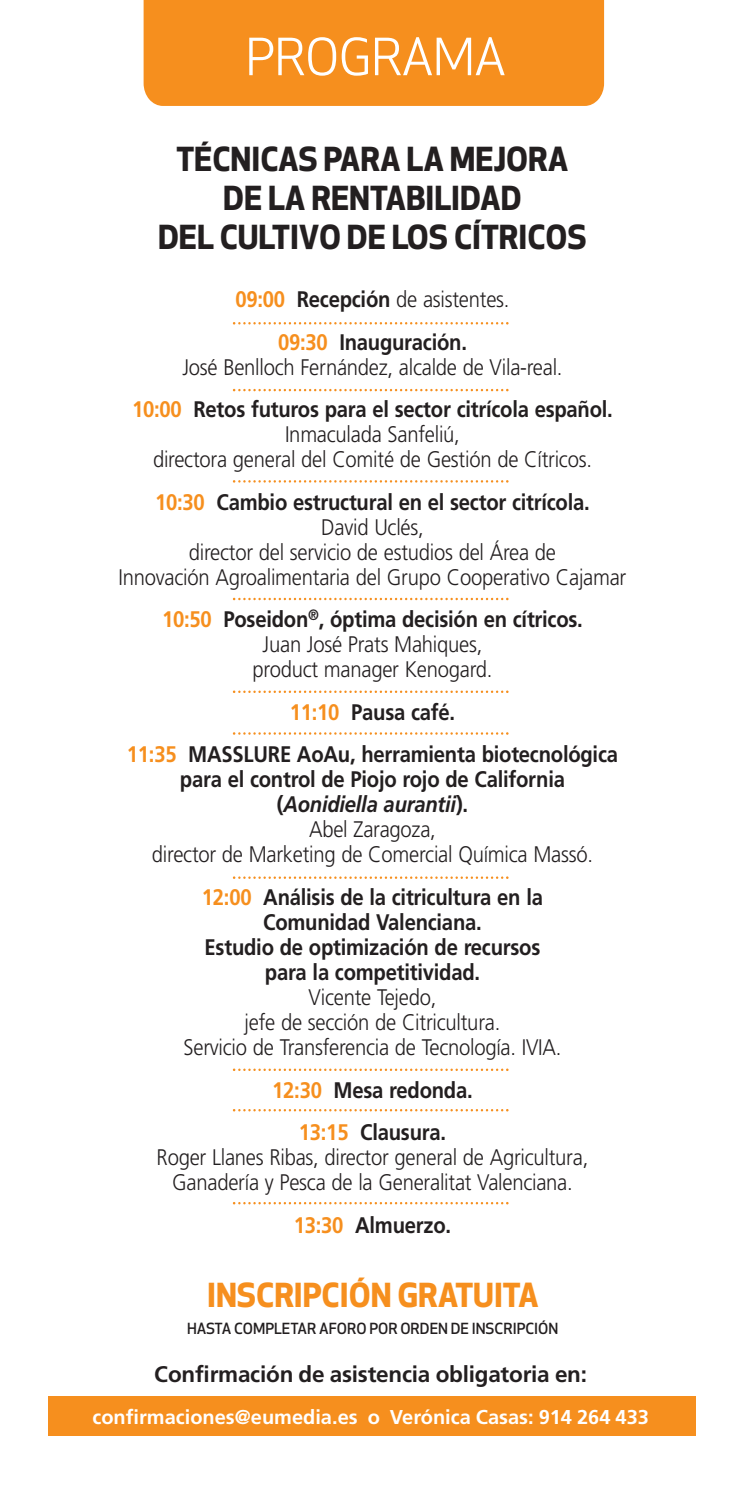
<style>
.page{position:relative;width:745px;height:1489px;background:#fff}
.page>*{position:absolute;margin:0;border:0;box-sizing:border-box;transform-origin:0 0}
.t1{font:50px "Apex New";letter-spacing:-.01em;color:#fff}
.t2{font:700 32.25px/38.8px "Apex New";color:#231f20;text-align:center}
.t3{font:700 32.25px "Apex New";color:#f68f1e}
.t4{font:300 22.5px/25px "Frutiger LT Std";letter-spacing:-.015em;color:#231f20;text-align:center;scale:.9 1}
.t5{font:700 22.5px/42.5px "Frutiger LT Std";letter-spacing:-.01em;color:#231f20;text-align:center;scale:.9 1}
.t6{font:700 22.5px "Frutiger LT Std";letter-spacing:-.01em;color:#231f20}
.t7{font:700 20px "Frutiger LT Std";color:#fff}
.t8{font:500 15px "Apex New";color:#231f20}
.s1{color:#f68f1e}
.s2{font-weight:300}
.s3{font-weight:700;color:#f68f1e}
.s4{font-weight:700}
.s5{font-weight:700;font-style:italic}
</style>
<div class="page">
<div style="left:143px;top:0;width:460px;height:106px;background:#f68f1e"></div>
<svg style="left:233px;top:322px;width:275px;height:2px"></svg>
<svg style="left:233px;top:389px;width:275px;height:2px"></svg>
<svg style="left:233px;top:480px;width:275px;height:2px"></svg>
<svg style="left:233px;top:597px;width:275px;height:3px"></svg>
<svg style="left:233px;top:690px;width:275px;height:3px"></svg>
<svg style="left:233px;top:732px;width:275px;height:2px"></svg>
<svg style="left:233px;top:876px;width:275px;height:2px"></svg>
<svg style="left:233px;top:1068px;width:275px;height:2px"></svg>
<svg style="left:233px;top:1109px;width:275px;height:2px"></svg>
<svg style="left:233px;top:1202px;width:275px;height:2px"></svg>
<div style="left:48px;top:1395px;width:647px;height:40px;background:#f68f1e"></div>
<h1 class="t1" style="left:245px;top:29px;width:262px">PROGRAMA</h1>
<h2 class="t2" style="left:158px;top:141px;width:430px">TÉCNICAS PARA LA MEJORA<br>DE LA RENTABILIDAD<br>DEL CULTIVO DE LOS CÍTRICOS</h2>
<p class="t5" style="left:235px;top:280px;width:306px"><span class="s1">09:00</span> Recepción <span class="s2">de asistentes.<br></span><span class="s1">09:30</span> Inauguración.</p>
<p class="t4" style="left:132px;top:347px;width:535px;line-height:42.5px">José Benlloch Fernández, alcalde de Vila-real.<br><span class="s3">10:00</span> <span class="s4">Retos futuros para el sector citrícola español.</span></p>
<p class="t4" style="left:153px;top:424px;width:489px">Inmaculada Sanfeliú,<br>directora general del Comité de Gestión de Cítricos.</p>
<p class="t4" style="left:118px;top:491px;width:565px"><span class="s3">10:30</span> <span class="s4">Cambio estructural en el sector citrícola.<br></span>David Uclés,<br>director del servicio de estudios del Área de<br>Innovación Agroalimentaria del Grupo Cooperativo Cajamar</p>
<p class="t4" style="left:162px;top:609px;width:469px"><span class="s3">10:50</span> <span class="s4">Poseidon</span><sup>®</sup><span class="s4">, óptima decisión en cítricos.<br></span>Juan José Prats Mahiques,<br>product manager Kenogard.</p>
<p class="t5" style="left:127px;top:692px;width:547px"><span class="s1">11:10</span> Pausa café.<br><span class="s1">11:35</span> MASSLURE AoAu, herramienta biotecnológica</p>
<p class="t4" style="left:152px;top:769px;width:491px"><span class="s4">para el control de Piojo rojo de California (</span><span class="s5">Aonidiella aurantii</span><span class="s4">).<br></span>Abel Zaragoza,<br>director de Marketing de Comercial Química Massó.</p>
<p class="t5" style="left:202px;top:886px;width:380px;line-height:25px"><span class="s1">12:00</span> Análisis de la citricultura en la<br>Comunidad Valenciana.<br>Estudio de optimización de recursos para la competitividad.</p>
<p class="t4" style="left:183px;top:986px;width:421px">Vicente Tejedo,<br>jefe de sección de Citricultura.<br>Servicio de Transferencia de Tecnología. IVIA.</p>
<p class="t5" style="left:272px;top:1070px;width:224px"><span class="s1">12:30</span> Mesa redonda.<br><span class="s1">13:15</span> Clausura.</p>
<p class="t4" style="left:156px;top:1146px;width:481px">Roger Llanes Ribas, director general de Agricultura,<br>Ganadería y Pesca de la Generalitat Valenciana.</p>
<p class="t5" style="left:293px;top:1205px;width:176px"><span class="s1">13:30</span> Almuerzo.</p>
<h2 class="t3" style="left:207px;top:1277px;width:333px">INSCRIPCIÓN GRATUITA</h2>
<p class="t8" style="left:187px;top:1319px;width:372px">HASTA COMPLETAR AFORO POR ORDEN DE INSCRIPCIÓN</p>
<p class="t6" style="left:154px;top:1364px;width:434px">Confirmación de asistencia obligatoria en:</p>
<p class="t7" style="left:92px;top:1408px;width:557px">confirmaciones@eumedia.es o Verónica Casas: 914 264 433</p>
</div>
